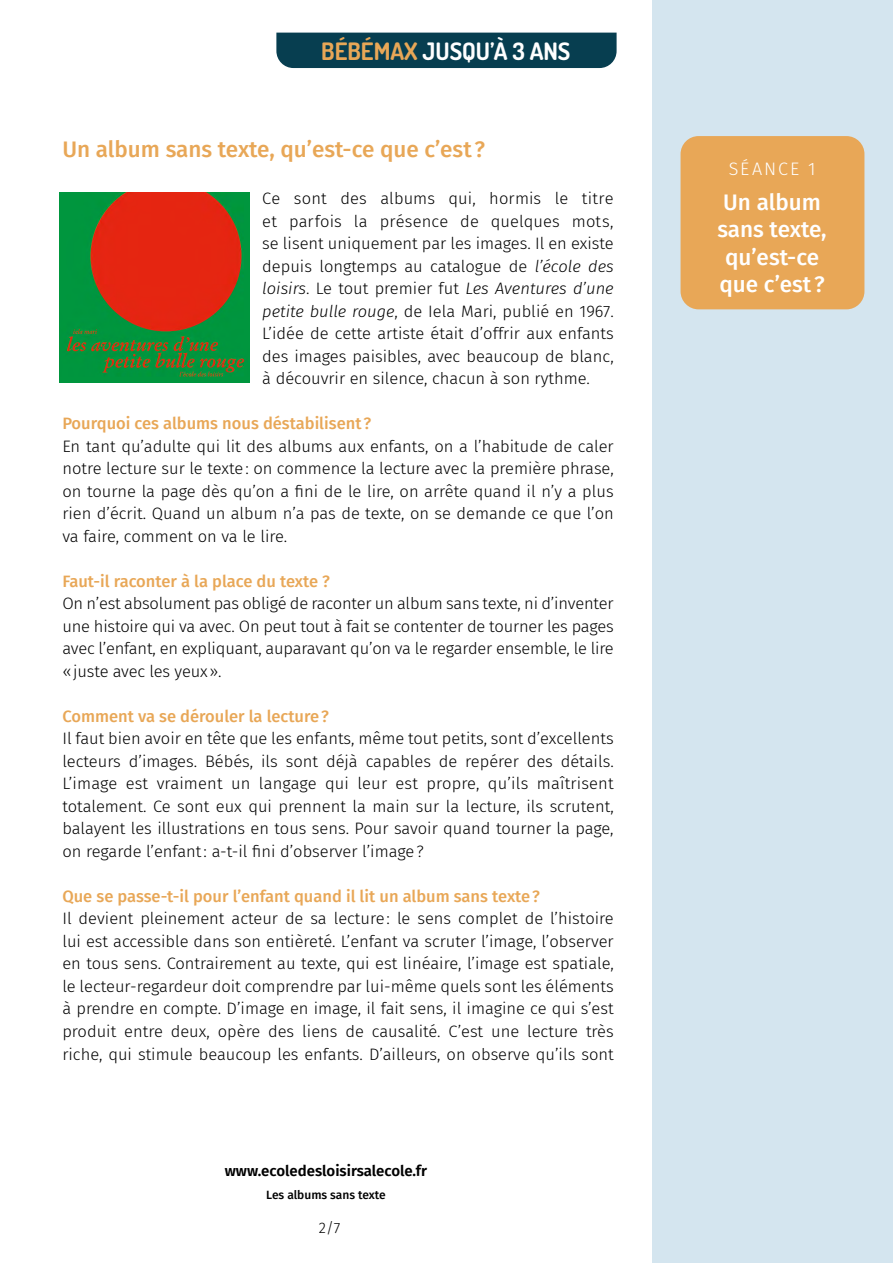
<style>
.page{position:relative;width:893px;height:1263px;background:#fff}
.page>*{position:absolute;margin:0;border:0;box-sizing:border-box;transform-origin:0 0}
.t1{font:700 24px "Dosis";color:#fff}
.t2{font:500 22.5px "Fira Sans";color:#e8a757}
.t3{font:500 22.5px/27px "Fira Sans";color:#fff;text-align:center}
.t4{font:300 18px "Fira Sans";letter-spacing:.11em;color:#fff}
.t5{font:300 16.5px/22.5px "Fira Sans";color:#000;text-align:justify}
.t6{font:500 16.5px "Fira Sans";color:#e8a757}
.t7{font:600 15px "Fira Sans";color:#000}
.t8{font:300 15px "Fira Sans";color:#000}
.t9{font:500 12px "Fira Sans";color:#000}
.s1{color:#e8a757}
.s2{font-style:italic}
</style>
<div class="page">
<div style="left:652px;top:0;width:241px;height:1263px;background:#d4e5ef"></div>
<div style="left:276px;top:33px;width:341px;height:35px;background:#073e50"></div>
<div style="left:680px;top:136px;width:184px;height:173px;background:#e8a757;border-radius:18px"></div>
<img style="left:59px;top:192px;width:191px;height:191px">
<h1 class="t1" style="left:321px;top:35px;width:251px"><span class="s1">BÉBÉMAX</span> JUSQU’À 3 ANS</h1>
<h2 class="t2" style="left:62px;top:131px;width:424px">Un album sans texte, qu’est-ce que c’est ?</h2>
<p class="t5" style="left:262px;top:187px;width:353px">Ce sont des albums qui, hormis le titre et parfois la présence de quelques mots, se lisent uniquement par les images. Il en existe depuis longtemps au catalogue de <span class="s2">l’école des loisirs</span>. Le tout premier fut <span class="s2">Les Aventures d’une petite bulle rouge</span>, de Iela Mari, publié en 1967.<br>L’idée de cette artiste était d’offrir aux enfants des images paisibles, avec beaucoup de blanc, à découvrir en silence, chacun à son rythme.</p>
<p class="t6" style="left:62px;top:410px;width:310px">Pourquoi ces albums nous déstabilisent ?</p>
<p class="t5" style="left:62px;top:435px;width:553px">En tant qu’adulte qui lit des albums aux enfants, on a l’habitude de caler notre lecture sur le texte: on commence la lecture avec la première phrase, on tourne la page dès qu’on a fini de le lire, on arrête quand il n’y a plus rien d’écrit. Quand un album n’a pas de texte, on se demande ce que l’on va faire, comment on va le lire.</p>
<p class="t6" style="left:62px;top:568px;width:269px">Faut-il raconter à la place du texte ?</p>
<p class="t5" style="left:62px;top:592px;width:553px">On n’est absolument pas obligé de raconter un album sans texte, ni d’inventer une histoire qui va avec. On peut tout à fait se contenter de tourner les pages avec l’enfant, en expliquant, auparavant qu’on va le regarder ensemble, le lire «juste avec les yeux».</p>
<p class="t6" style="left:62px;top:703px;width:268px">Comment va se dérouler la lecture?</p>
<p class="t5" style="left:62px;top:727px;width:553px">Il faut bien avoir en tête que les enfants, même tout petits, sont d’excellents lecteurs d’images. Bébés, ils sont déjà capables de repérer des détails.<br>L’image est vraiment un langage qui leur est propre, qu’ils maîtrisent totalement. Ce sont eux qui prennent la main sur la lecture, ils scrutent, balayent les illustrations en tous sens. Pour savoir quand tourner la page, on regarde l’enfant: a-t-il fini d’observer l’image?</p>
<p class="t6" style="left:62px;top:883px;width:479px">Que se passe-t-il pour l’enfant quand il lit un album sans texte?</p>
<p class="t5" style="left:62px;top:907px;width:553px">Il devient pleinement acteur de sa lecture: le sens complet de l’histoire lui est accessible dans son entièreté. L’enfant va scruter l’image, l’observer en tous sens. Contrairement au texte, qui est linéaire, l’image est spatiale, le lecteur-regardeur doit comprendre par lui-même quels sont les éléments à prendre en compte. D’image en image, il fait sens, il imagine ce qui s’est produit entre deux, opère des liens de causalité. C’est une lecture très riche, qui stimule beaucoup les enfants. D’ailleurs, on observe qu’ils sont</p>
<p class="t7" style="left:225px;top:1159px;width:204px">www.ecoledesloisirsalecole.fr</p>
<p class="t9" style="left:266px;top:1185px;width:121px">Les albums sans texte</p>
<p class="t8" style="left:319px;top:1217px;width:23px">2/7</p>
<p class="t4" style="left:729px;top:156px;width:88px">SÉANCE 1</p>
<h2 class="t3" style="left:717px;top:188px;width:111px">Un album sans texte, qu’est-ce que c’est ?</h2>
</div>
